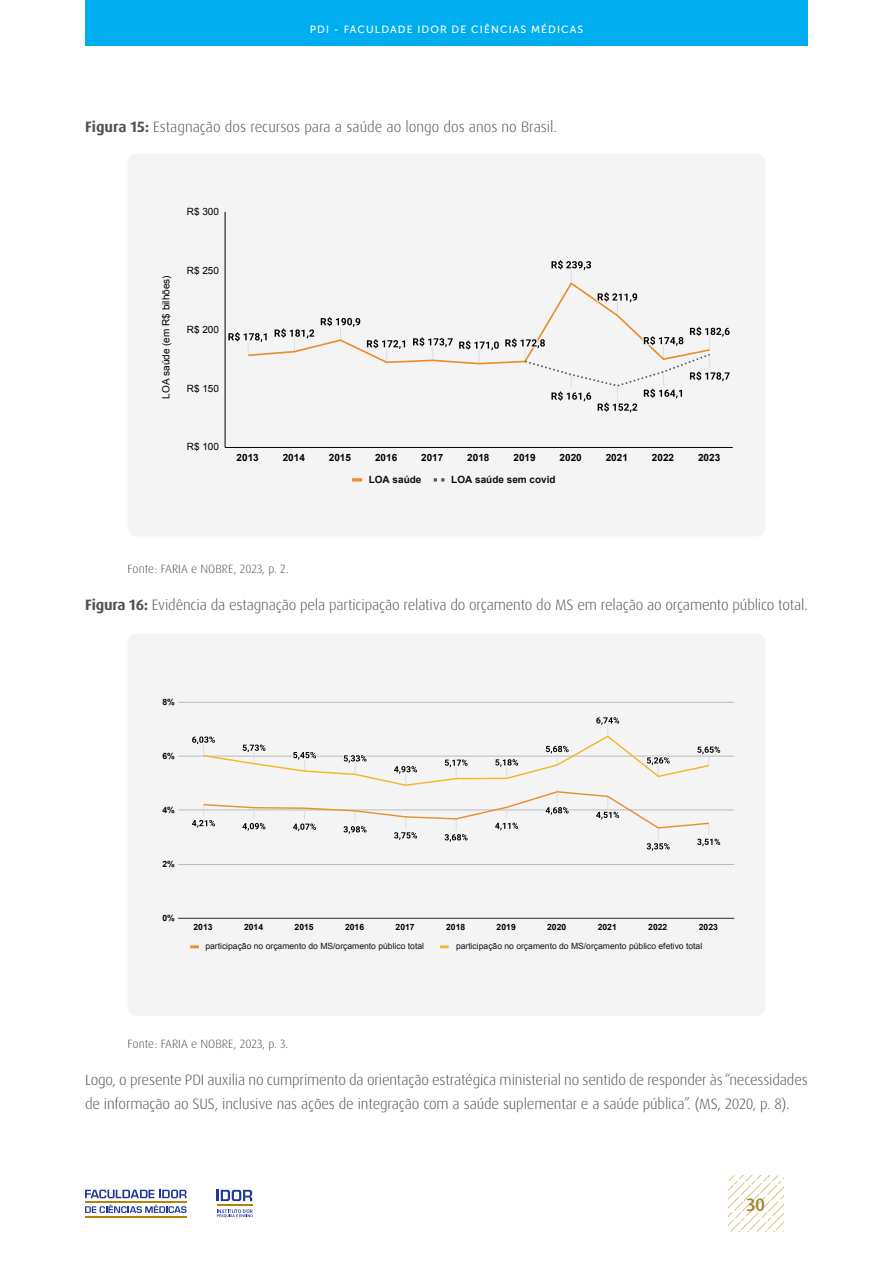
<style>
.page{position:relative;width:893px;height:1263px;background:#fff}
.page>*{position:absolute;margin:0;border:0;box-sizing:border-box;transform-origin:0 0}
.t1{font:500 18px "Dax Pro";color:#a08527}
.texto_justificado_2_-_hífen{font:300 15px/24px "Dax Pro";letter-spacing:-.01em;color:#525252}
.texto_justificado_2{font:300 15px "Dax Pro";letter-spacing:-.01em;color:#525252}
.fonte_refs{font:300 12px "Dax Pro";color:#525252}
.t2{font:10.5px "Museo Sans 500";letter-spacing:.1em;color:#fff}
.t3{font:10.05px "Arial";color:#000001}
.t4{font:700 10.05px "Arial";color:#000001}
.t5{font:700 10.05px "Arial";color:#0c1013}
.t6{font:8.55px "Arial";color:#0c1013}
.t7{font:700 8.55px "Arial";color:#000001}
.s1{font-weight:700}
</style>
<div class="page">
<svg style="left:728px;top:1176px;width:55px;height:55px"></svg>
<div style="left:85px;top:0;width:723px;height:46px;background:#00aeef"></div>
<svg style="left:217px;top:1209px;width:36px;height:8px"></svg>
<svg style="left:217px;top:1190px;width:35px;height:11px"></svg>
<hr style="left:217px;top:1204px;width:35px;height:2px;background:#b48300">
<hr style="left:85px;top:1201px;width:101px;height:2px;background:#b38200">
<hr style="left:85px;top:1216px;width:101px;height:1px;background:#b38200">
<svg style="left:85px;top:1189px;width:101px;height:9px"></svg>
<svg style="left:85px;top:1204px;width:101px;height:9px"></svg>
<div style="left:128px;top:154px;width:637px;height:382px;background:#f4f4f4;border-radius:9px"></div>
<hr style="left:225px;top:447px;width:508px;height:1px;background:#000001">
<hr style="left:225px;top:212px;width:1px;height:235px;background:#000001">
<svg style="left:228px;top:260px;width:502px;height:153px"></svg>
<svg style="left:352px;top:478px;width:10px;height:3px"></svg>
<svg style="left:434px;top:478px;width:10px;height:3px"></svg>
<div style="left:128px;top:633px;width:637px;height:383px;background:#f4f4f4;border-radius:9px"></div>
<hr style="left:178px;top:918px;width:556px;height:1px;background:#2a2e31">
<hr style="left:178px;top:864px;width:556px;height:1px;background:#c2c3c3">
<hr style="left:178px;top:809px;width:556px;height:1px;background:#c2c3c3">
<hr style="left:178px;top:756px;width:556px;height:1px;background:#c2c3c3">
<hr style="left:178px;top:702px;width:556px;height:1px;background:#c2c3c3">
<svg style="left:189px;top:717px;width:534px;height:134px"></svg>
<svg style="left:190px;top:945px;width:9px;height:3px"></svg>
<svg style="left:440px;top:945px;width:9px;height:3px"></svg>
<p class="t2" style="left:310px;top:24px;width:275px">PDI - FACULDADE IDOR DE CIÊNCIAS MÉDICAS</p>
<p class="texto_justificado_2" style="left:85px;top:117px;width:474px"><span class="s1">Figura 15:</span> Estagnação dos recursos para a saúde ao longo dos anos no Brasil.</p>
<p class="t3" style="left:187px;top:205px;width:34px">R$ 300</p>
<p class="t3" style="left:159px;top:399px;width:125px;rotate:-90deg">LOA saúde (em R$ bilhões)</p>
<p class="t3" style="left:187px;top:264px;width:34px">R$ 250</p>
<p class="t3" style="left:187px;top:323px;width:34px">R$ 200</p>
<p class="t3" style="left:187px;top:381px;width:34px">R$ 150</p>
<p class="t3" style="left:187px;top:440px;width:34px">R$ 100</p>
<p class="t4" style="left:237px;top:451px;width:24px">2013</p>
<p class="t4" style="left:283px;top:451px;width:24px">2014</p>
<p class="t4" style="left:329px;top:451px;width:24px">2015</p>
<p class="t4" style="left:375px;top:451px;width:24px">2016</p>
<p class="t4" style="left:421px;top:451px;width:24px">2017</p>
<p class="t4" style="left:467px;top:451px;width:24px">2018</p>
<p class="t4" style="left:513px;top:451px;width:24px">2019</p>
<p class="t4" style="left:560px;top:451px;width:24px">2020</p>
<p class="t4" style="left:606px;top:451px;width:24px">2021</p>
<p class="t4" style="left:652px;top:451px;width:24px">2022</p>
<p class="t4" style="left:698px;top:451px;width:24px">2023</p>
<p class="t5" style="left:369px;top:473px;width:54px">LOA saúde</p>
<p class="t5" style="left:451px;top:473px;width:106px">LOA saúde sem covid</p>
<p class="fonte_refs" style="left:128px;top:561px;width:163px">Fonte: FARIA e NOBRE, 2023, p. 2.</p>
<p class="texto_justificado_2" style="left:85px;top:595px;width:724px"><span class="s1">Figura 16:</span> Evidência da estagnação pela participação relativa do orçamento do MS em relação ao orçamento público total.</p>
<p class="t7" style="left:162px;top:697px;width:14px">8%</p>
<p class="t7" style="left:162px;top:750px;width:14px">6%</p>
<p class="t7" style="left:162px;top:804px;width:14px">4%</p>
<p class="t7" style="left:162px;top:858px;width:14px">2%</p>
<p class="t7" style="left:162px;top:912px;width:14px">0%</p>
<p class="t7" style="left:193px;top:921px;width:21px">2013</p>
<p class="t7" style="left:244px;top:921px;width:21px">2014</p>
<p class="t7" style="left:295px;top:921px;width:21px">2015</p>
<p class="t7" style="left:345px;top:921px;width:21px">2016</p>
<p class="t7" style="left:396px;top:921px;width:21px">2017</p>
<p class="t7" style="left:446px;top:921px;width:21px">2018</p>
<p class="t7" style="left:497px;top:921px;width:21px">2019</p>
<p class="t7" style="left:547px;top:921px;width:21px">2020</p>
<p class="t7" style="left:598px;top:921px;width:21px">2021</p>
<p class="t7" style="left:648px;top:921px;width:21px">2022</p>
<p class="t7" style="left:699px;top:921px;width:21px">2023</p>
<p class="t6" style="left:205px;top:940px;width:220px">participação no orçamento do MS/orçamento público total</p>
<p class="t6" style="left:456px;top:940px;width:248px">participação no orçamento do MS/orçamento público efetivo total</p>
<p class="fonte_refs" style="left:128px;top:1036px;width:162px">Fonte: FARIA e NOBRE, 2023, p. 3.</p>
<p class="texto_justificado_2_-_hífen" style="left:85px;top:1068px;width:724px">Logo, o presente PDI auxilia no cumprimento da orientação estratégica ministerial no sentido de responder às “necessidades de informação ao SUS, inclusive nas ações de integração com a saúde suplementar e a saúde pública”. (MS, 2020, p. 8).</p>
<p class="t1" style="left:746px;top:1193px;width:20px">30</p>
</div>
